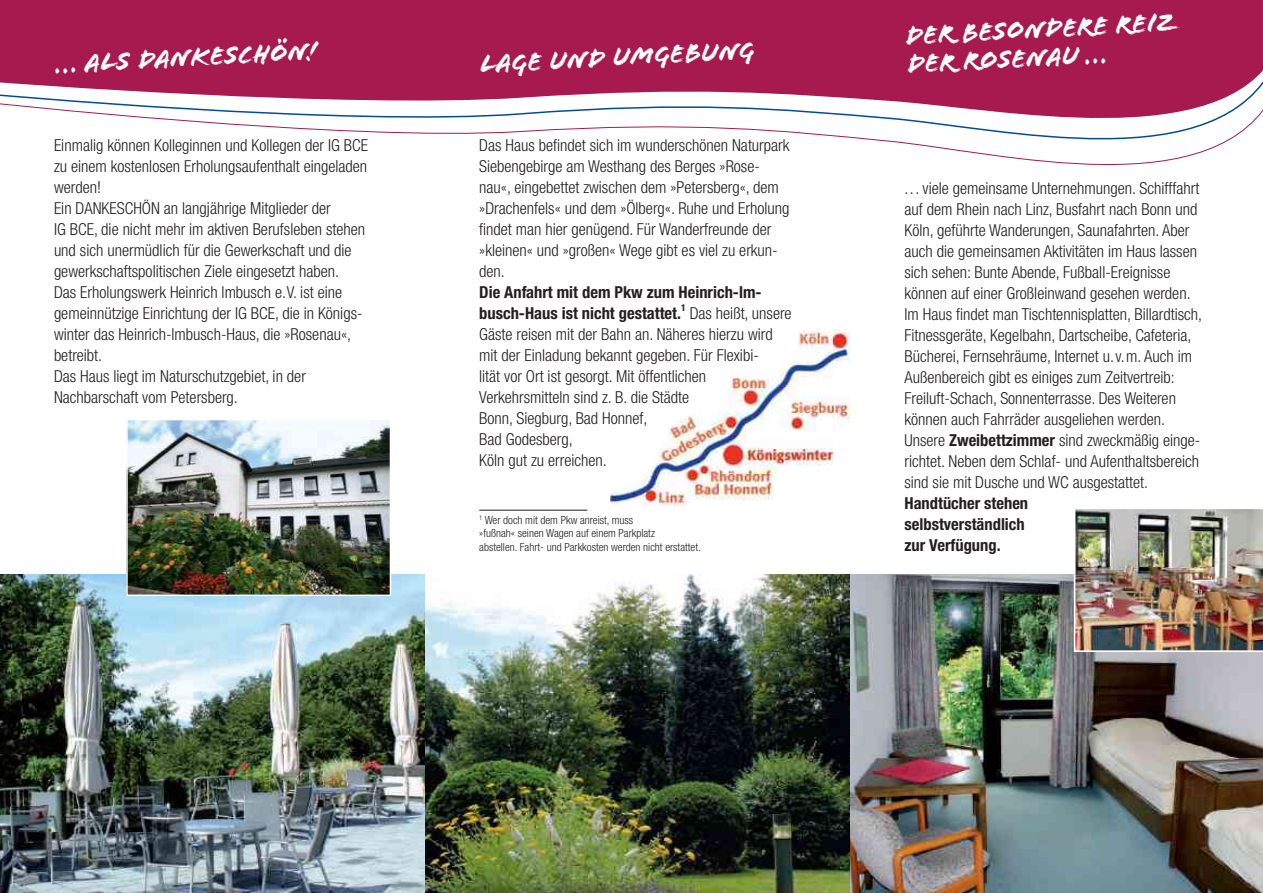
<style>
.page{position:relative;width:1263px;height:893px;background:#fff}
.page>*{position:absolute;margin:0;border:0;box-sizing:border-box;transform-origin:0 0}
.t1{font:27px "Flood Std";color:#fff}
.t2{font:300 condensed 16.5px/21px "Helvetica Neue LT Std";color:#231f20}
.t3{font:700 condensed 16.5px/21px "Helvetica Neue LT Std";color:#231f20}
.t4{font:300 condensed 11.25px/13.5px "Helvetica Neue LT Std";color:#231f20}
.t5{font:700 condensed 9.6px "Helvetica Neue LT Std";color:#231f20}
.s1{font-weight:700}
</style>
<div class="page">
<svg style="left:0;top:0;width:1263px;height:155px;fill:#a61a50"></svg>
<hr style="left:479px;top:510px;width:108px;height:1px;background:#231f20">
<img style="left:0;top:574px;width:1263px;height:319px">
<img style="left:1074px;top:509px;width:189px;height:143px">
<img style="left:668px;top:330px;width:138px;height:117px">
<img style="left:129px;top:422px;width:259px;height:171px">
<div style="left:126px;top:419px;width:265px;height:177px;border:2px solid #fff"></div>
<h1 class="t1" style="left:905px;top:20px;width:270px;rotate:-3deg">der besondere Reiz</h1>
<h1 class="t1" style="left:56px;top:49px;width:262px;rotate:-3deg">. . . als Dankeschön!</h1>
<h1 class="t1" style="left:906px;top:49px;width:202px;rotate:-3deg">der Rosenau . . .</h1>
<h1 class="t1" style="left:479px;top:49px;width:277px;rotate:-3deg">Lage und umgebung</h1>
<p class="t2" style="left:54px;top:135px;width:316px">Einmalig können Kolleginnen und Kollegen der IG BCE zu einem kostenlosen Erholungsaufenthalt eingeladen werden!<br>Ein DANKESCHÖN an langjährige Mitglieder der<br>IG BCE, die nicht mehr im aktiven Berufsleben stehen und sich unermüdlich für die Gewerkschaft und die gewerkschaftspolitischen Ziele eingesetzt haben.<br>Das Erholungswerk Heinrich lmbusch e. V. ist eine gemeinnützige Einrichtung der IG BCE, die in Königs&shy;winter das Heinrich-lmbusch-Haus, die »Rosenau«, betreibt.<br>Das Haus liegt im Naturschutzgebiet, in der Nachbarschaft vom Petersberg.</p>
<p class="t2" style="left:479px;top:135px;width:312px">Das Haus befindet sich im wunderschönen Naturpark Siebengebirge am Westhang des Berges »Rose&shy;nau«, eingebettet zwischen dem »Petersberg«, dem »Drachenfels« und dem »Ölberg«. Ruhe und Erholung findet man hier genügend. Für Wanderfreunde der »kleinen« und »großen« Wege gibt es viel zu erkun&shy;den.</p>
<p class="t3" style="left:479px;top:282px;width:284px">Die Anfahrt mit dem Pkw zum Heinrich-lm&shy;busch-Haus ist nicht gestattet.</p>
<p class="t5" style="left:681px;top:302px;width:6px">1</p>
<p class="t2" style="left:479px;top:303px;width:314px;text-indent:210px">Das heißt, unsere<br>Gäste reisen mit der Bahn an. Näheres hierzu wird mit der Einladung bekannt gegeben. Für Flexibi-<br>lität vor Ort ist gesorgt. Mit öffentlichen<br>Verkehrsmitteln sind z. B. die Städte<br>Bonn, Siegburg, Bad Honnef,<br>Bad Godesberg,<br>Köln gut zu erreichen.</p>
<p class="t4" style="left:479px;top:513px;width:223px"><sup>1</sup> Wer doch mit dem Pkw anreist, muss<br>»fußnah« seinen Wagen auf einem Parkplatz<br>abstellen. Fahrt- und Parkkosten werden nicht erstattet.</p>
<p class="t2" style="left:904px;top:177px;width:299px">. . . viele gemeinsame Unternehmungen. Schifffahrt auf dem Rhein nach Linz, Busfahrt nach Bonn und Köln, geführte Wanderungen, Saunafahrten. Aber auch die gemeinsamen Aktivitäten im Haus lassen sich sehen: Bunte Abende, Fußball-Ereignisse können auf einer Großleinwand gesehen werden.<br>Im Haus findet man Tischtennisplatten, Billardtisch, Fitnessgeräte, Kegelbahn, Dartscheibe, Cafeteria, Bücherei, Fernsehräume, Internet u. v. m. Auch im Außenbereich gibt es einiges zum Zeitvertreib:<br>Freiluft-Schach, Sonnenterrasse. Des Weiteren können auch Fahrräder ausgeliehen werden.<br>Unsere <span class="s1">Zweibettzimmer</span> sind zweckmäßig einge&shy;richtet. Neben dem Schlaf- und Aufenthaltsbereich sind sie mit Dusche und WC ausgestattet.</p>
<p class="t3" style="left:904px;top:492px;width:125px">Handtücher stehen selbstverständlich zur Verfügung.</p>
</div>
